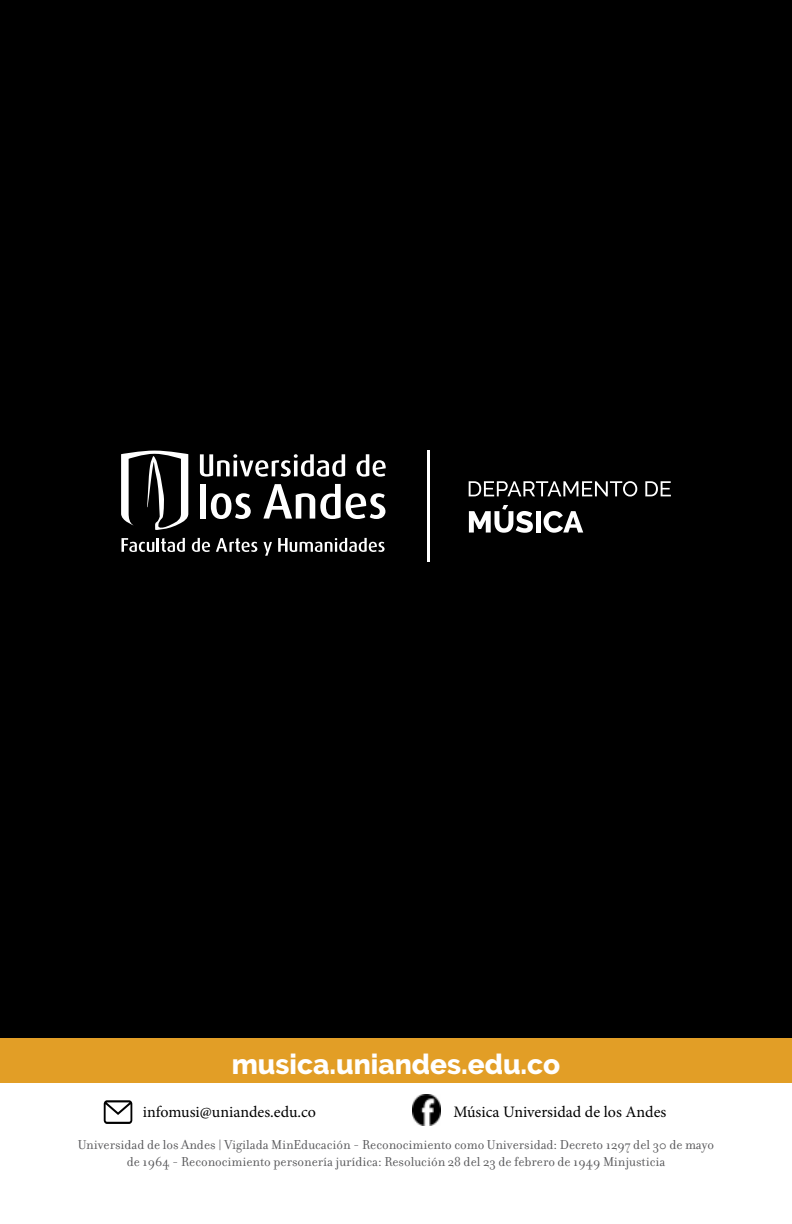
<style>
.page{position:relative;width:792px;height:1224px;background:#fff}
.page>*{position:absolute;margin:0;border:0;box-sizing:border-box;transform-origin:0 0}
.t1{font:800 28px "Raleway";color:#fff}
.t2{font:16px "Minion Pro";color:#000}
.t3{font:14px/16.8px "Filosofia OT";color:#58585a;text-align:center}
</style>
<div class="page">
<div style="left:0;top:0;width:792px;height:1044px;background:#000"></div>
<div style="left:0;top:1038px;width:792px;height:45px;background:#e29e26"></div>
<svg style="left:104px;top:1100px;width:28px;height:24px"></svg>
<img style="left:412px;top:1095px;width:29px;height:30px">
<svg style="left:121px;top:451px;width:67px;height:79px"></svg>
<svg style="left:356px;top:454px;width:30px;height:23px"></svg>
<div style="left:200px;top:484px;width:6px;height:35px;background:#fff"></div>
<svg style="left:211px;top:493px;width:40px;height:26px"></svg>
<svg style="left:263px;top:484px;width:122px;height:35px"></svg>
<svg style="left:200px;top:454px;width:145px;height:23px"></svg>
<svg style="left:121px;top:538px;width:64px;height:14px"></svg>
<svg style="left:192px;top:538px;width:18px;height:14px"></svg>
<svg style="left:216px;top:538px;width:41px;height:14px"></svg>
<svg style="left:263px;top:542px;width:9px;height:14px"></svg>
<svg style="left:278px;top:538px;width:107px;height:14px"></svg>
<svg style="left:469px;top:481px;width:168px;height:16px"></svg>
<svg style="left:645px;top:481px;width:26px;height:15px"></svg>
<svg style="left:469px;top:505px;width:64px;height:28px"></svg>
<div style="left:536px;top:511px;width:5px;height:22px;background:#fff"></div>
<svg style="left:544px;top:511px;width:39px;height:22px"></svg>
<hr style="left:428px;top:450px;width:2px;height:111px;background:#fff">
<h1 class="t1" style="left:232px;top:1048px;width:330px">musica.uniandes.edu.co</h1>
<p class="t2" style="left:143px;top:1101px;width:175px">infomusi@uniandes.edu.co</p>
<p class="t2" style="left:453px;top:1101px;width:214px">Música Universidad de los Andes</p>
<p class="t3" style="left:78px;top:1136px;width:638px">Universidad de los Andes | Vigilada MinEducación - Reconocimiento como Universidad: Decreto 1297 del 30 de mayo de 1964 - Reconocimiento personería jurídica: Resolución 28 del 23 de febrero de 1949 Minjusticia</p>
</div>
